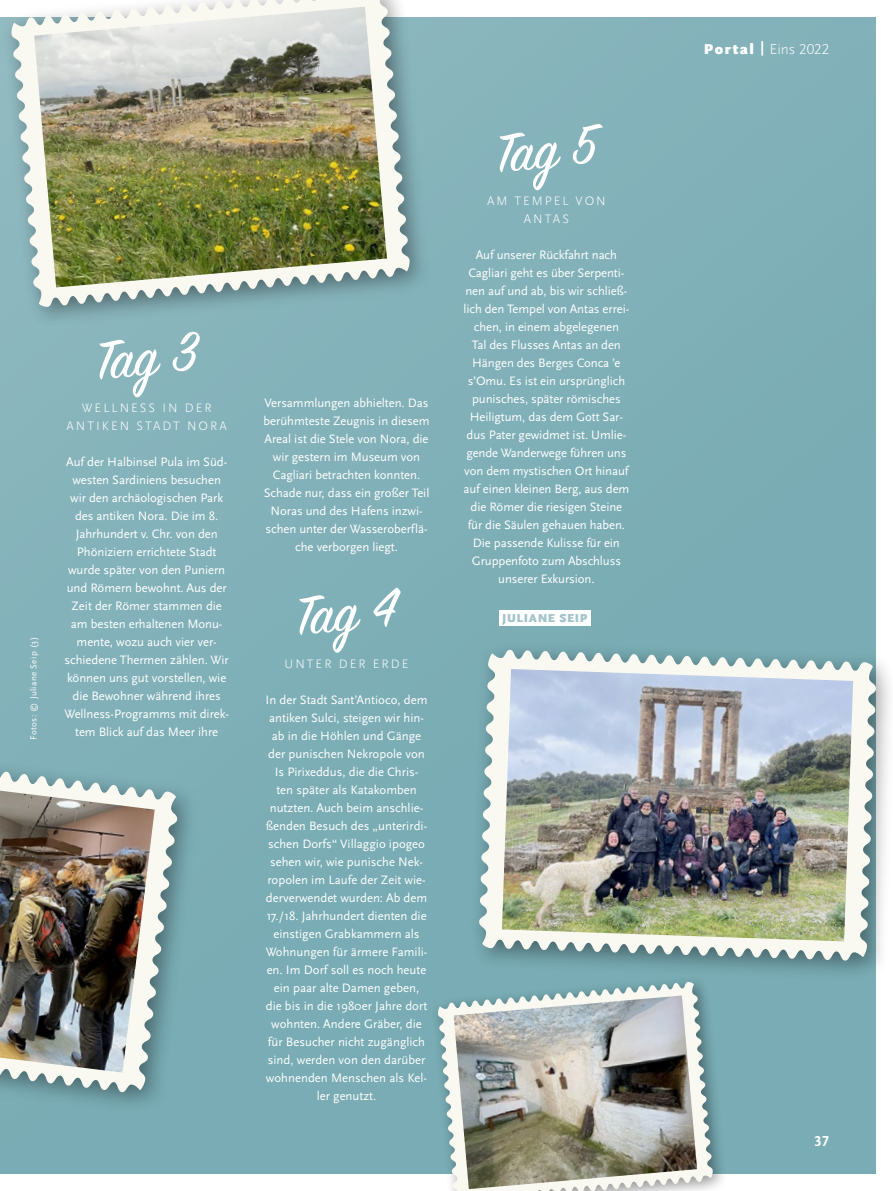
<style>
.page{position:relative;width:893px;height:1191px;background:#fff}
.page>*{position:absolute;margin:0;border:0;box-sizing:border-box;transform-origin:0 0}
.t1{font:60px "Sign Painter House Script";color:#fff}
.t2{font:300 15px "Scala Sans Pro";color:#fff}
.t3{font:700 15px "Scala Sans Pro";color:#fff}
.t4{font:12.75px/18px "Scala Sans Pro";letter-spacing:-.005em;color:#fff;text-align:center}
.t5{font:300 12.75px/18px "Scala Sans Pro";letter-spacing:.16em;color:#fff;text-align:center}
.t6{font:900 12px "Scala Sans Pro";letter-spacing:.05em;color:#a3c4ca}
.t7{font:9px "Scala Sans Pro";letter-spacing:.04em;color:#fff}
.s1{font-weight:900}
.s2{font-weight:700}
</style>
<div class="page">
<div style="left:0;top:17px;width:876px;height:1157px;background:#7fafb7"></div>
<div style="left:0;top:736px;width:200px;height:379px;background:#000;opacity:.4"></div>
<svg style="left:0;top:747px;width:178px;height:345px"></svg>
<img style="left:0;top:790px;width:155px;height:282px">
<div style="left:0;top:0;width:432px;height:329px;background:#000;opacity:.4"></div>
<svg style="left:11px;top:0;width:399px;height:307px"></svg>
<img style="left:34px;top:7px;width:353px;height:280px">
<div style="left:430px;top:974px;width:298px;height:217px;background:#000;opacity:.4"></div>
<svg style="left:438px;top:981px;width:275px;height:210px"></svg>
<img style="left:454px;top:995px;width:243px;height:194px">
<div style="left:468px;top:639px;width:425px;height:344px;background:#000;opacity:.4"></div>
<svg style="left:479px;top:649px;width:397px;height:311px;fill:#faf9f1"></svg>
<img style="left:502px;top:669px;width:351px;height:272px">
<div style="left:499px;top:610px;width:91px;height:15px;background:#fff"></div>
<p class="t7" style="left:28px;top:740px;width:104px;rotate:-90deg">Fotos: © Juliane Seip (3)</p>
<h1 class="t1" style="left:91px;top:325px;width:103px;rotate:-6deg">Tag 3</h1>
<p class="t5" style="left:67px;top:399px;width:162px">WELLNESS IN DER<br>ANTIKEN STADT NORA</p>
<p class="t4" style="left:64px;top:453px;width:166px">Auf der Halbinsel Pula im Süd&shy;westen Sardiniens besuchen wir den archäologischen Park des antiken Nora. Die im 8.<br>Jahrhundert v. Chr. von den<br>Phöniziern errichtete Stadt wurde später von den Puniern und Römern bewohnt. Aus der<br>Zeit der Römer stammen die am besten erhaltenen Monu&shy;mente, wozu auch vier ver&shy;schiedene Thermen zählen. Wir können uns gut vorstellen, wie die Bewohner während ihres<br>Wellness-Programms mit direk&shy;tem Blick auf das Meer ihre</p>
<p class="t4" style="left:264px;top:393px;width:167px">Versammlungen abhielten. Das berühmteste Zeugnis in diesem<br>Areal ist die Stele von Nora, die wir gestern im Museum von<br>Cagliari betrachten konnten.<br>Schade nur, dass ein großer Teil<br>Noras und des Hafens inzwi&shy;schen unter der Wasseroberflä&shy;che verborgen liegt.</p>
<h1 class="t1" style="left:291px;top:580px;width:103px;rotate:-6deg">Tag 4</h1>
<p class="t5" style="left:285px;top:654px;width:125px">UNTER DER ERDE</p>
<p class="t4" style="left:266px;top:690px;width:164px">In der Stadt Sant’Antioco, dem antiken Sulci, steigen wir hin&shy;ab in die Höhlen und Gänge der punischen Nekropole von<br>Is Pirixeddus, die die Chris&shy;ten später als Katakomben nutzten. Auch beim anschlie&shy;ßenden Besuch des „unterirdi&shy;schen Dorfs“ Villaggio ipogeo sehen wir, wie punische Nek&shy;ropolen im Laufe der Zeit wie&shy;derverwendet wurden: Ab dem<br>17./18. Jahrhundert dienten die einstigen Grabkammern als<br>Wohnungen für ärmere Famili&shy;en. Im Dorf soll es noch heute ein paar alte Damen geben, die bis in die 1980er Jahre dort wohnten. Andere Gräber, die für Besucher nicht zugänglich sind, werden von den darüber wohnenden Menschen als Kel&shy;ler genutzt.</p>
<h1 class="t1" style="left:492px;top:118px;width:102px;rotate:-6deg">Tag 5</h1>
<p class="t5" style="left:487px;top:192px;width:120px">AM TEMPEL VON<br>ANTAS</p>
<p class="t4" style="left:463px;top:246px;width:167px">Auf unserer Rückfahrt nach<br>Cagliari geht es über Serpenti&shy;nen auf und ab, bis wir schließ&shy;lich den Tempel von Antas errei&shy;chen, in einem abgelegenen<br>Tal des Flusses Antas an den<br>Hängen des Berges Conca ’e s’Omu. Es ist ein ursprünglich punisches, später römisches<br>Heiligtum, das dem Gott Sar&shy;dus Pater gewidmet ist. Umlie&shy;gende Wanderwege führen uns von dem mystischen Ort hinauf auf einen kleinen Berg, aus dem die Römer die riesigen Steine für die Säulen gehauen haben.<br>Die passende Kulisse für ein<br>Gruppenfoto zum Abschluss unserer Exkursion.</p>
<p class="t6" style="left:502px;top:611px;width:87px">JULIANE SEIP</p>
<p class="t2" style="left:704px;top:40px;width:127px"><span class="s1">Portal</span> <span class="s2">|</span> Eins 2022</p>
<p class="t3" style="left:814px;top:1132px;width:16px">37</p>
</div>
